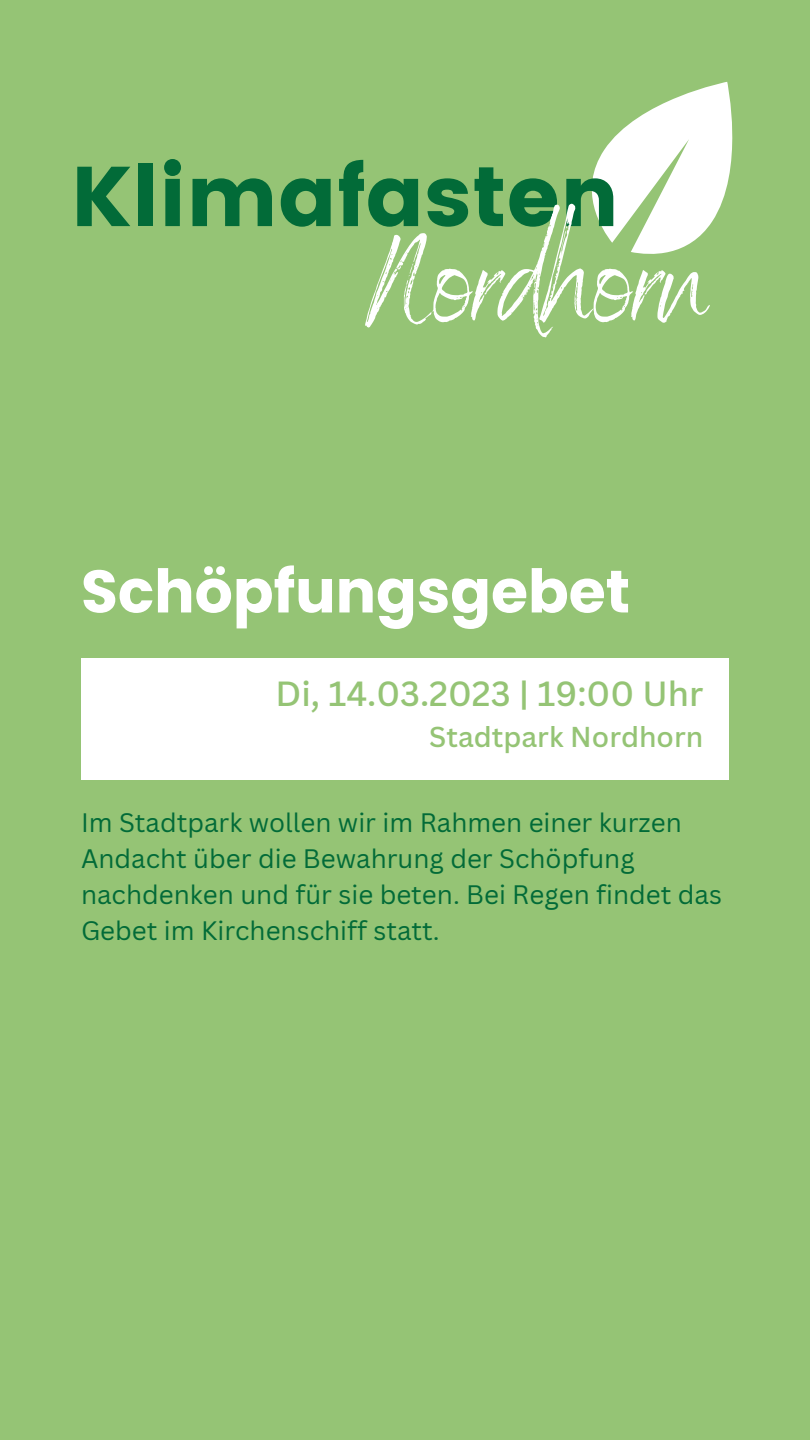
<style>
.page{position:relative;width:810px;height:1440px;background:#95c475}
.page>*{position:absolute;margin:0;border:0;box-sizing:border-box;transform-origin:0 0}
.t1{font:133px "Benedict";color:#fff}
.t2{font:84.6px "Poppins";color:#026b38}
.t3{font:700 60px "Poppins";color:#fff}
.t4{font:500 34px "Canva Sans";color:#95c475}
.t5{font:500 28px "Canva Sans";color:#95c475}
.t6{font:26px/36px "Canva Sans";color:#026b38}
</style>
<div class="page">
<svg style="left:591px;top:82px;width:142px;height:172px"></svg>
<div style="left:81px;top:658px;width:648px;height:122px;background:#fff"></div>
<h2 class="t2" style="left:71px;top:147px;width:550px">Klimafasten</h2>
<h1 class="t1" style="left:366px;top:194px;width:344px">Nordhorn</h1>
<h3 class="t3" style="left:81px;top:549px;width:551px">Schöpfungsgebet</h3>
<h3 class="t4" style="left:276px;top:669px;width:429px">Di, 14.03.2023 | 19:00 Uhr</h3>
<p class="t5" style="left:429px;top:717px;width:275px">Stadtpark Nordhorn</p>
<p class="t6" style="left:81px;top:804px;width:643px">Im Stadtpark wollen wir im Rahmen einer kurzen Andacht über die Bewahrung der Schöpfung nachdenken und für sie beten. Bei Regen findet das Gebet im Kirchenschiff statt.</p>
</div>
